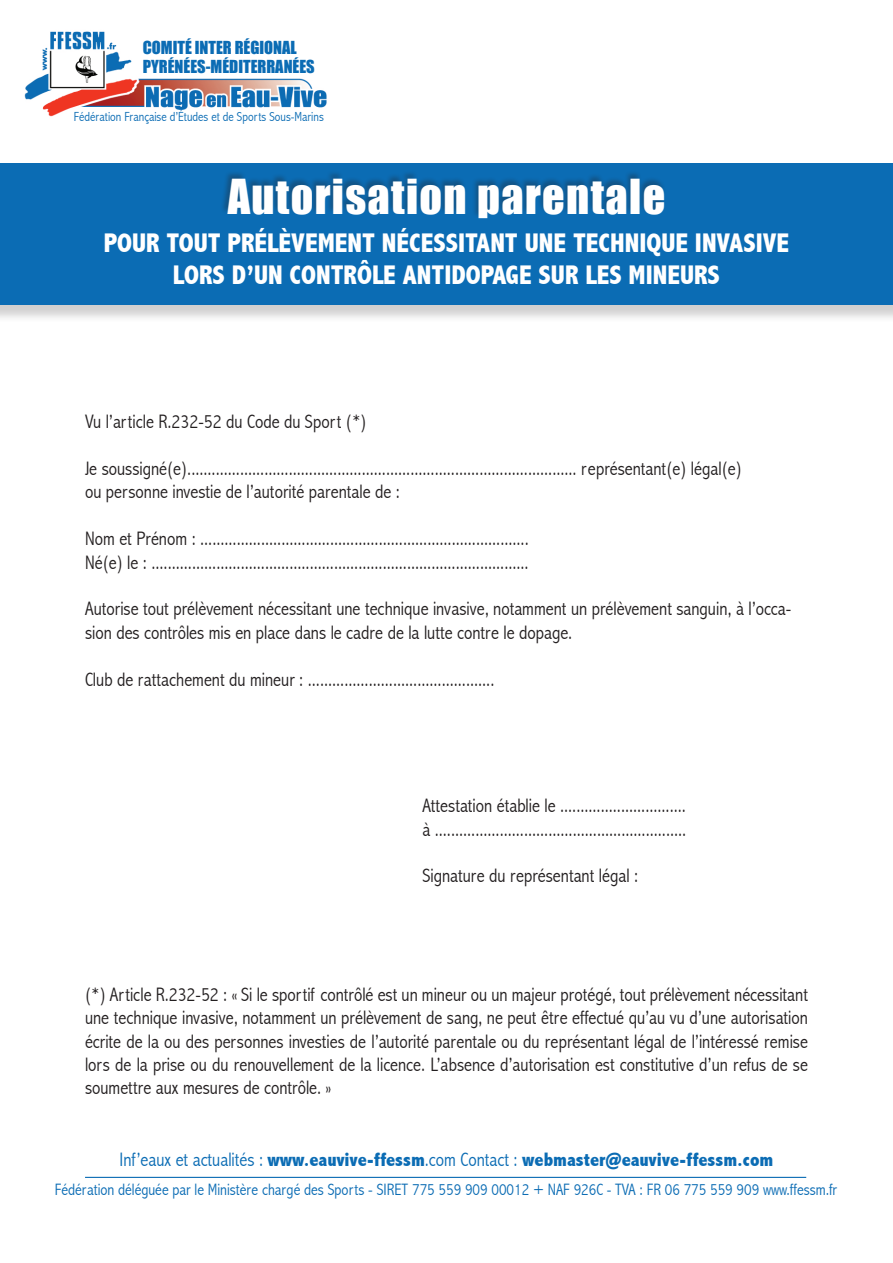
<style>
.page{position:relative;width:893px;height:1263px;background:#fff}
.page>*{position:absolute;margin:0;border:0;box-sizing:border-box;transform-origin:0 0}
.t1{font:44.25px "Impact";letter-spacing:.03em;color:#fff}
.t2{font:800 condensed 27px "Abadi";color:#fff}
.t3{font:300 condensed 19.5px/23.4px "Abadi";color:#231f20}
.t4{font:800 condensed 19.5px "Abadi";color:#0b6cb4}
.t5{font:300 condensed 16.5px "Abadi";color:#0b6cb4}
.t6{font:16.5px/19.8px "Impact";color:#0b6cb4}
.t7{font:300 condensed 13.2px "Abadi";color:#0b6cb4}
.s1{font-weight:300}
</style>
<div class="page">
<img style="left:24px;top:31px;width:303px;height:86px">
<div style="left:143px;top:40px;width:216px;height:37px;background:#fff"></div>
<div style="left:74px;top:112px;width:259px;height:17px;background:#fff"></div>
<div style="left:0;top:166px;width:893px;height:158px;background:#231f20;opacity:.21"></div>
<div style="left:0;top:164px;width:893px;height:141px;background:#0b6cb4"></div>
<div style="left:221px;top:171px;width:445px;height:48px;background:#231f20;opacity:.33"></div>
<hr style="left:85px;top:1177px;width:721px;height:1px;background:#0b6cb4">
<p class="t6" style="left:143px;top:37px;width:156px">COMITÉ INTER RÉGIONAL<br>PYRÉNÉES-MÉDITERRA</p>
<p class="t6" style="left:284px;top:57px;width:17px">NÉES</p>
<p class="t7" style="left:74px;top:109px;width:251px">Fédération Française d’Études et de Sports Sous-Marins</p>
<h1 class="t1" style="left:228px;top:162px;width:439px">Autorisation parentale</h1>
<h2 class="t2" style="left:104px;top:227px;width:15px">POUR</h2>
<h2 class="t2" style="left:167px;top:227px;width:75px">TOUT PRÉL</h2>
<h2 class="t2" style="left:279px;top:227px;width:512px">ÈVEMENT NÉCESSITANT UNE TECHNIQUE INVASIVE</h2>
<h2 class="t2" style="left:173px;top:260px;width:14px">LORS</h2>
<h2 class="t2" style="left:232px;top:260px;width:226px">D’UN CONTRÔLE ANTIDOPA</h2>
<h2 class="t2" style="left:506px;top:260px;width:47px">GE SUR</h2>
<h2 class="t2" style="left:585px;top:260px;width:109px">LES MINEURS</h2>
<p class="t3" style="left:85px;top:410px;width:283px">Vu l’article R.232-52 du Code du Sport (*)</p>
<p class="t3" style="left:85px;top:457px;width:658px">Je soussigné(e)................................................................................................ représentant(e) légal(e) ou personne investie de l’autorité parentale de :</p>
<p class="t3" style="left:85px;top:527px;width:445px">Nom et Prénom : .................................................................................<br>Né(e) le : .............................................................................................</p>
<p class="t3" style="left:85px;top:597px;width:708px">Autorise tout prélèvement nécessitant une technique invasive, notamment un prélèvement sanguin, à l’occa&shy;sion des contrôles mis en place dans le cadre de la lutte contre le dopage.</p>
<p class="t3" style="left:85px;top:667px;width:411px">Club de rattachement du mineur : ..............................................</p>
<p class="t3" style="left:422px;top:794px;width:265px">Attestation établie le ............................... à ..............................................................</p>
<p class="t3" style="left:422px;top:864px;width:217px">Signature du représentant légal :</p>
<p class="t3" style="left:85px;top:982px;width:724px;text-align:justify">(*) Article R.232-52 : « Si le sportif contrôlé est un mineur ou un majeur protégé, tout prélèvement nécessitant une technique invasive, notamment un prélèvement de sang, ne peut être effectué qu’au vu d’une autorisation écrite de la ou des personnes investies de l’autorité parentale ou du représentant légal de l’intéressé remise lors de la prise ou du renouvellement de la licence. L’absence d’autorisation est constitutive d’un refus de se soumettre aux mesures de contrôle. »</p>
<p class="t4" style="left:120px;top:1148px;width:655px"><span class="s1">Inf’eaux et actualités :</span> www.eauvive-ffessm<span class="s1">.com Contact :</span> webmaster@eauvive-ffessm.com</p>
<p class="t5" style="left:55px;top:1180px;width:784px">Fédération déléguée par le Ministère chargé des Sports - SIRET 775 559 909 00012 + NAF 926C - TVA : FR 06 775 559 909 www.ffessm.fr</p>
</div>
